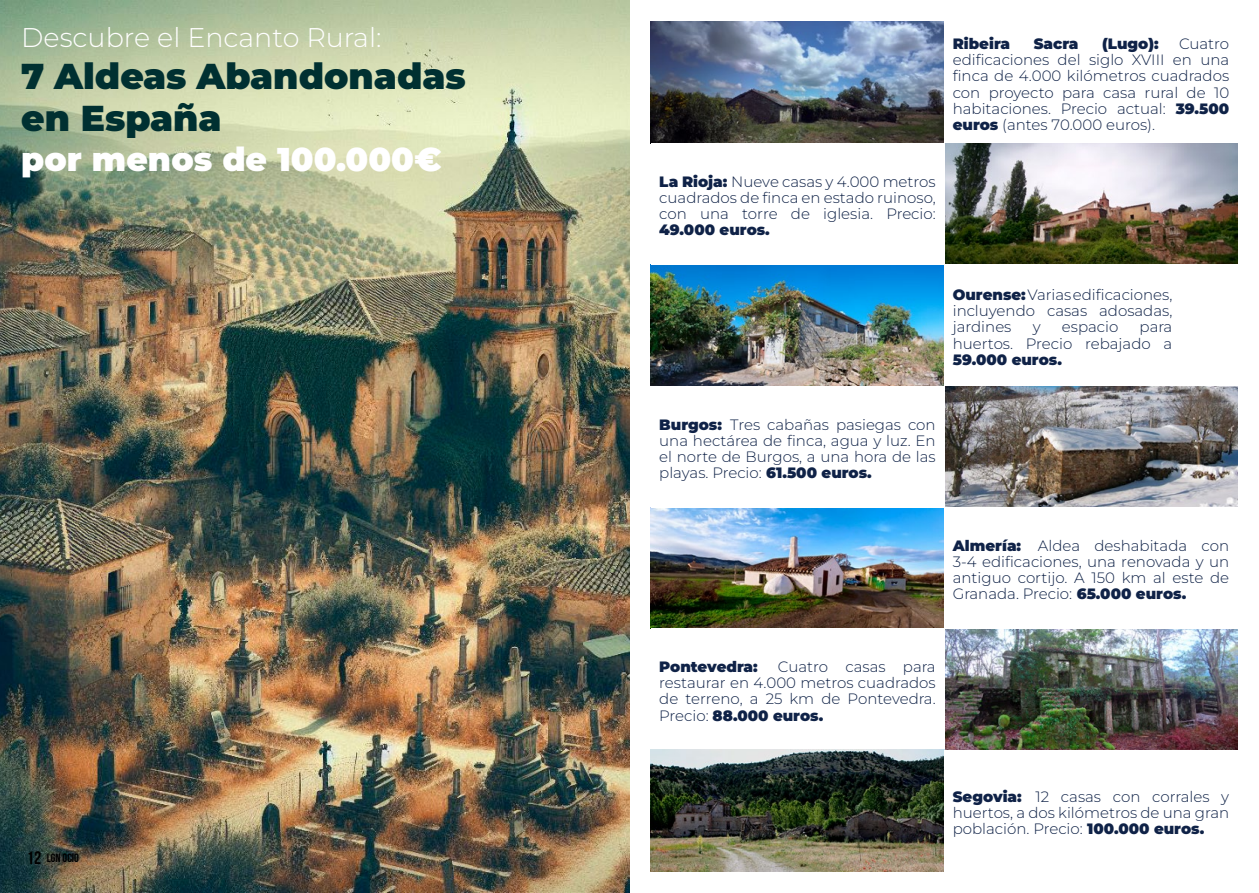
<style>
.page{position:relative;width:1259px;height:893px;background:#fff}
.page>*{position:absolute;margin:0;border:0;box-sizing:border-box;transform-origin:0 0}
.t1{font:900 36px/42px "Montserrat";color:#003031}
.t2{font:900 33px "Montserrat";color:#fff}
.t3{font:300 27px "Montserrat";color:#fff}
.t4{font:300 15px/16.2px "Montserrat";color:#0f2247;text-align:justify}
.t5{font:900 15px "Montserrat";color:#0f2247}
.t6{font:700 12px "Bebas Neue";color:#000}
.s1{font-size:18px}
.s2{font-weight:900}
</style>
<div class="page">
<img style="left:0;top:0;width:629px;height:893px">
<img style="left:651px;top:22px;width:293px;height:121px">
<img style="left:945px;top:143px;width:292px;height:121px">
<img style="left:651px;top:265px;width:293px;height:121px">
<img style="left:945px;top:386px;width:292px;height:121px">
<img style="left:651px;top:508px;width:293px;height:120px">
<img style="left:944px;top:629px;width:293px;height:121px">
<img style="left:651px;top:750px;width:293px;height:121px">
<h3 class="t3" style="left:21px;top:19px;width:362px">Descubre el Encanto Rural:</h3>
<h1 class="t1" style="left:21px;top:53px;width:446px">7 Aldeas Abandonadas en España</h1>
<h2 class="t2" style="left:21px;top:134px;width:422px">por menos de 100.000€</h2>
<p class="t6" style="left:27px;top:851px;width:54px"><span class="s1">12</span> LGN OCIO</p>
<p class="t4" style="left:659px;top:173px;width:278px"><span class="s2">La Rioja:</span> Nueve casas y 4.000 metros cuadrados de finca en estado ruinoso, con una torre de iglesia. Precio:</p>
<p class="t5" style="left:659px;top:219px;width:112px">49.000 euros.</p>
<p class="t5" style="left:952px;top:32px;width:59px">Ribeira</p>
<p class="t5" style="left:1033px;top:32px;width:46px">Sacra</p>
<p class="t5" style="left:1102px;top:32px;width:58px">(Lugo):</p>
<p class="t4" style="left:952px;top:35px;width:278px;text-indent:226px">Cuatro edificaciones del siglo XVIII en una finca de 4.000 kilómetros cuadrados con proyecto para casa rural de 10 habitaciones. Precio actual: <span class="s2">39.500 euros</span> (antes 70.000 euros).</p>
<p class="t4" style="left:952px;top:286px;width:221px"><span class="s2">Ourense:</span> Varias edificaciones, incluyendo casas adosadas, jardines</p>
<p class="t4" style="left:1032px;top:318px;width:9px">y</p>
<p class="t4" style="left:1062px;top:318px;width:58px">espacio</p>
<p class="t4" style="left:952px;top:318px;width:221px;text-align:right">para<br>huertos. Precio rebajado a</p>
<p class="t5" style="left:952px;top:348px;width:111px">59.000 euros.</p>
<p class="t4" style="left:659px;top:416px;width:278px"><span class="s2">Burgos:</span> Tres cabañas pasiegas con una hectárea de finca, agua y luz. En el norte de Burgos, a una hora de las playas. Precio: <span class="s2">61.500 euros.</span></p>
<p class="t4" style="left:952px;top:537px;width:278px"><span class="s2">Almería:</span> Aldea deshabitada con 3-4 edificaciones, una renovada y un antiguo cortijo. A 150 km al este de Granada. Precio: <span class="s2">65.000 euros.</span></p>
<p class="t5" style="left:659px;top:655px;width:100px">Pontevedra:</p>
<p class="t4" style="left:659px;top:658px;width:278px;text-indent:119px">Cuatro casas para restaurar en 4.000 metros cuadrados de terreno, a 25 km de Pontevedra.<br>Precio: <span class="s2">88.000 euros.</span></p>
<p class="t4" style="left:952px;top:788px;width:278px"><span class="s2">Segovia:</span> 12 casas con corrales y huertos, a dos kilómetros de una gran población. Precio: <span class="s2">100.000 euros.</span></p>
</div>
